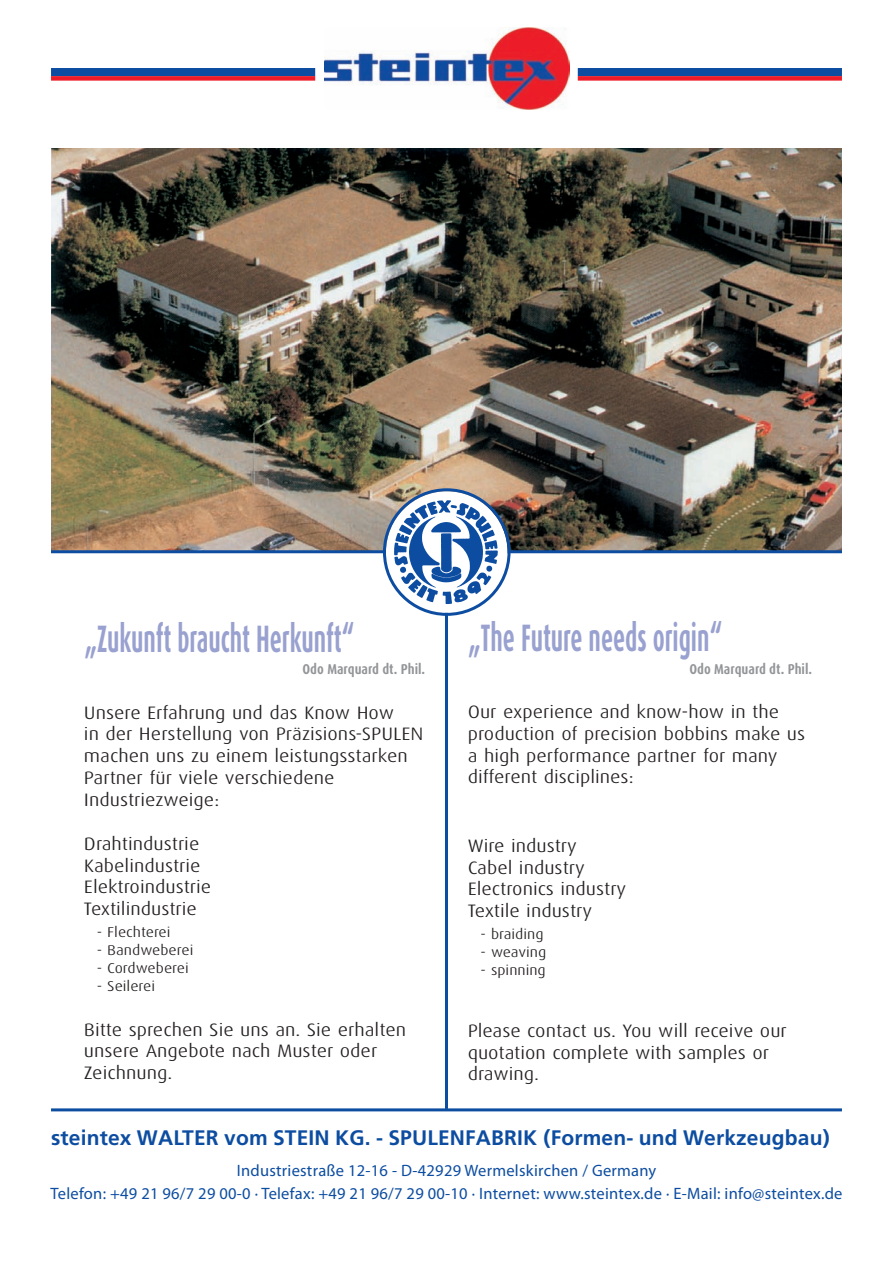
<style>
.page{position:relative;width:893px;height:1263px;background:#fff}
.page>*{position:absolute;margin:0;border:0;box-sizing:border-box;transform-origin:0 0}
.t1{font:700 38.25px "Dax Condensed";color:#99a1d0;scale:.67 1}
.t2{font:700 21px "Frutiger";letter-spacing:.01em;color:#0d4da1}
.t3{font:300 18px/21.8px "Dax Condensed";color:#231f20;scale:1.3 1}
.t4{font:16.5px/22.5px "Myriad Pro";letter-spacing:.015em;color:#0d4da1;text-align:center}
.t5{font:300 14.25px "Dax Condensed";color:#231f20;scale:1.3 1}
.t6{font:700 14.25px "Dax Condensed";color:#939598}
.s1{font-family:"Frutiger LT Std"}
</style>
<div class="page">
<img style="left:324px;top:28px;width:246px;height:81px">
<img style="left:51px;top:148px;width:791px;height:402px">
<hr style="left:51px;top:550px;width:791px;height:3px;background:#0d4da1">
<hr style="left:445px;top:586px;width:3px;height:523px;background:#0d4da1">
<svg style="left:383px;top:488px;width:127px;height:128px"></svg>
<hr style="left:51px;top:1108px;width:791px;height:3px;background:#0d4da1">
<div style="left:51px;top:68px;width:264px;height:8px;background:#0d4da1"></div>
<div style="left:51px;top:76px;width:264px;height:5px;background:#ee1c28"></div>
<div style="left:578px;top:68px;width:264px;height:8px;background:#0d4da1"></div>
<div style="left:578px;top:76px;width:264px;height:5px;background:#ee1c28"></div>
<img style="left:392px;top:496px;width:109px;height:112px">
<h1 class="t1" style="left:84px;top:622px;width:405px">„Zukunft braucht Herkunft“</h1>
<p class="t6" style="left:303px;top:663px;width:124px">Odo Marquard dt. Phil.</p>
<p class="t3" style="left:84px;top:703px;width:262px">Unsere Erfahrung und das Know How<br>in der Herstellung von Präzisions-SPULEN machen uns zu einem leistungsstarken<br>Partner für viele verschiedene<br>Industriezweige:</p>
<p class="t3" style="left:84px;top:834px;width:99px">Drahtindustrie<br>Kabelindustrie<br>Elektroindustrie<br>Textilindustrie</p>
<p class="t5" style="left:97px;top:926px;width:58px">- Flechterei</p>
<p class="t5" style="left:97px;top:944px;width:76px">- Bandweberei</p>
<p class="t5" style="left:97px;top:962px;width:72px">- Cordweberei</p>
<p class="t5" style="left:97px;top:980px;width:46px">- Seilerei</p>
<p class="t3" style="left:84px;top:1020px;width:249px">Bitte sprechen Sie uns an. Sie erhalten unsere Angebote nach Muster oder<br>Zeichnung.</p>
<h1 class="t1" style="left:468px;top:621px;width:382px">„The Future needs origin“</h1>
<p class="t6" style="left:689px;top:662px;width:124px">Odo Marquard dt. Phil.</p>
<p class="t3" style="left:468px;top:702px;width:261px">Our experience and know-how in the production of precision bobbins make us a high performance partner for many different disciplines:</p>
<p class="t3" style="left:468px;top:836px;width:124px">Wire industry<br>Cabel industry<br>Electronics industry<br>Textile industry</p>
<p class="t5" style="left:480px;top:928px;width:50px">- braiding</p>
<p class="t5" style="left:480px;top:946px;width:52px">- weaving</p>
<p class="t5" style="left:480px;top:964px;width:52px">- spinning</p>
<p class="t3" style="left:468px;top:1021px;width:247px">Please contact us. You will receive our quotation complete with samples or drawing.</p>
<p class="t2" style="left:51px;top:1129px;width:780px">steintex WALTER vom STEIN <span class="s1">KG</span>. - SPULENFABRIK (Formen- und Werkzeugbau)</p>
<p class="t4" style="left:51px;top:1159px;width:793px">Industriestraße 12-16 - D-42929 Wermelskirchen / Germany<br>Telefon: +49 21 96/7 29 00-0 · Telefax: +49 21 96/7 29 00-10 · Internet: www.steintex.de · E-Mail: info@steintex.de</p>
</div>
